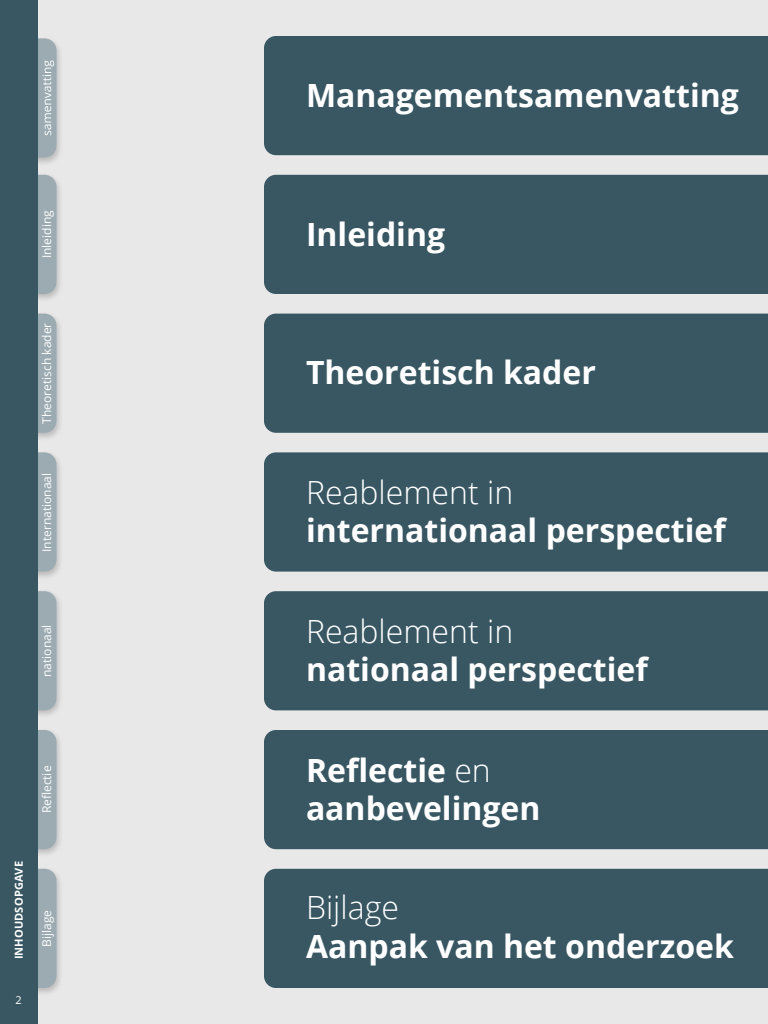
<style>
.page{position:relative;width:768px;height:1024px;background:#e8e8e8}
.page>*{position:absolute;margin:0;border:0;box-sizing:border-box;transform-origin:0 0}
.t1{font:700 32px/38.4px "Open Sans";color:#fff}
.t2{font:300 32px "Open Sans";color:#fff}
.t3{font:12px "Open Sans";color:#fff}
.t4{font:700 11px "Open Sans";letter-spacing:.01em;color:#fff}
.t5{font:11px "Open Sans";color:#fff}
.s1{font-weight:300}
</style>
<div class="page">
<div style="left:15px;top:450px;width:49px;height:130px;background:#000;opacity:.2"></div>
<div style="left:18px;top:452px;width:38px;height:120px;background:#9cabb1;border-radius:12px"></div>
<div style="left:15px;top:589px;width:49px;height:130px;background:#000;opacity:.2"></div>
<div style="left:18px;top:591px;width:38px;height:119px;background:#9cabb1;border-radius:12px"></div>
<div style="left:15px;top:728px;width:49px;height:130px;background:#000;opacity:.2"></div>
<div style="left:18px;top:730px;width:38px;height:119px;background:#9cabb1;border-radius:12px"></div>
<div style="left:15px;top:867px;width:49px;height:130px;background:#000;opacity:.2"></div>
<div style="left:18px;top:869px;width:38px;height:119px;background:#9cabb1;border-radius:12px"></div>
<div style="left:15px;top:311px;width:49px;height:130px;background:#000;opacity:.2"></div>
<div style="left:18px;top:314px;width:38px;height:119px;background:#9cabb1;border-radius:12px"></div>
<div style="left:15px;top:173px;width:49px;height:130px;background:#000;opacity:.2"></div>
<div style="left:18px;top:175px;width:38px;height:119px;background:#9cabb1;border-radius:12px"></div>
<div style="left:15px;top:36px;width:49px;height:130px;background:#000;opacity:.2"></div>
<div style="left:18px;top:38px;width:38px;height:120px;background:#9cabb1;border-radius:12px"></div>
<svg style="left:42px;top:60px;width:12px;height:75px"></svg>
<div style="left:0;top:0;width:38px;height:1024px;background:#385763"></div>
<div style="left:264px;top:591px;width:504px;height:119px;background:#385763"></div>
<div style="left:264px;top:730px;width:504px;height:119px;background:#385763"></div>
<div style="left:264px;top:452px;width:504px;height:120px;background:#385763"></div>
<div style="left:264px;top:314px;width:504px;height:119px;background:#385763"></div>
<div style="left:264px;top:175px;width:504px;height:119px;background:#385763"></div>
<div style="left:264px;top:36px;width:504px;height:119px;background:#385763"></div>
<div style="left:264px;top:869px;width:504px;height:119px;background:#385763"></div>
<p class="t3" style="left:39px;top:258px;width:49px;rotate:-90deg">Inleiding</p>
<p class="t3" style="left:39px;top:424px;width:102px;rotate:-90deg">Theoretisch kader</p>
<p class="t3" style="left:39px;top:552px;width:80px;rotate:-90deg">Internationaal</p>
<p class="t3" style="left:39px;top:677px;width:54px;rotate:-90deg">nationaal</p>
<p class="t3" style="left:39px;top:813px;width:49px;rotate:-90deg">Reflectie</p>
<p class="t4" style="left:11px;top:959px;width:100px;rotate:-90deg">INHOUDSOPGAVE</p>
<p class="t5" style="left:15px;top:992px;width:8px">2</p>
<p class="t3" style="left:39px;top:947px;width:38px;rotate:-90deg">Bijlage</p>
<p class="t1" style="left:306px;top:75px;width:434px">Managementsamenvatting</p>
<p class="t1" style="left:306px;top:214px;width:141px">Inleiding</p>
<p class="t1" style="left:306px;top:353px;width:291px">Theoretisch kader</p>
<p class="t2" style="left:306px;top:471px;width:209px">Reablement in</p>
<p class="t1" style="left:306px;top:511px;width:421px">internationaal perspectief</p>
<p class="t2" style="left:306px;top:609px;width:209px">Reablement in</p>
<p class="t1" style="left:306px;top:650px;width:343px">nationaal perspectief</p>
<p class="t1" style="left:306px;top:750px;width:236px">Reflectie <span class="s1">en </span>aanbevelingen</p>
<p class="t2" style="left:306px;top:886px;width:95px">Bijlage</p>
<p class="t1" style="left:306px;top:926px;width:429px">Aanpak van het onderzoek</p>
</div>
